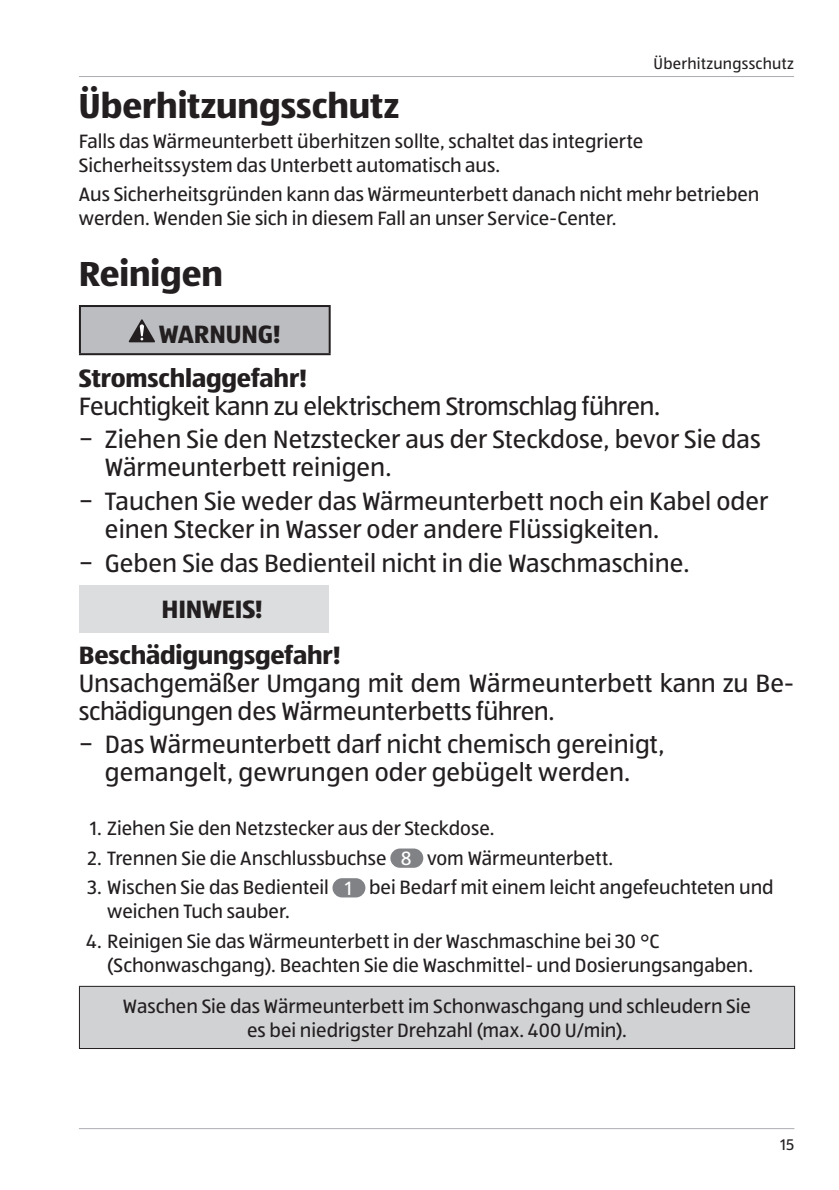
<style>
.page{position:relative;width:839px;height:1190px;background:#fff}
.page>*{position:absolute;margin:0;border:0;box-sizing:border-box;transform-origin:0 0}
.t1{font:700 36px "ALDISUEDOT";color:#231f20}
.t2{font:26px/33.6px "ALDISUEDOT";color:#231f20}
.t3{font:700 26px/43.6px "ALDISUEDOT";letter-spacing:-.005em;color:#231f20}
.t4{font:20px/24px "ALDISUEDOT";color:#231f20}
.t5{font:16px "ALDISUEDOT";letter-spacing:.02em;color:#231f20}
.s1{color:#fff}
</style>
<div class="page">
<hr style="left:79px;top:76px;width:714px;height:1px;background:#adaeb2">
<hr style="left:79px;top:1128px;width:714px;height:1px;background:#adaeb2">
<div style="left:80px;top:306px;width:249px;height:48px;background:#bcbdc0"></div>
<hr style="left:79px;top:305px;width:251px;height:2px;background:#231f20">
<hr style="left:79px;top:307px;width:2px;height:46px;background:#231f20">
<hr style="left:328px;top:307px;width:2px;height:46px;background:#231f20">
<hr style="left:79px;top:353px;width:251px;height:2px;background:#231f20">
<svg style="left:129px;top:319px;width:26px;height:23px"></svg>
<div style="left:79px;top:585px;width:249px;height:47px;background:#dcdddf"></div>
<div style="left:390px;top:848px;width:33px;height:19px;background:#808285;border-radius:10px"></div>
<div style="left:332px;top:878px;width:33px;height:19px;background:#808285;border-radius:10px"></div>
<div style="left:79px;top:986px;width:715px;height:62px;background:#d1d2d4"></div>
<hr style="left:79px;top:985px;width:715px;height:1px;background:#231f20">
<hr style="left:79px;top:986px;width:1px;height:62px;background:#231f20">
<hr style="left:793px;top:986px;width:1px;height:62px;background:#231f20">
<hr style="left:79px;top:1048px;width:715px;height:1px;background:#231f20">
<p class="t5" style="left:653px;top:53px;width:142px">Überhitzungsschutz</p>
<h1 class="t1" style="left:79px;top:81px;width:322px">Überhitzungsschutz</h1>
<p class="t4" style="left:79px;top:128px;width:565px">Falls das Wärmeunterbett überhitzen sollte, schaltet das integrierte<br>Sicherheitssystem das Unterbett automatisch aus.</p>
<p class="t4" style="left:79px;top:182px;width:681px">Aus Sicherheitsgründen kann das Wärmeunterbett danach nicht mehr betrieben werden. Wenden Sie sich in diesem Fall an unser Service-Center.</p>
<h1 class="t1" style="left:79px;top:249px;width:145px">Reinigen</h1>
<h2 class="t3" style="left:79px;top:311px;width:229px;text-indent:80px">WARNUNG!<br>Stromschlaggefahr!</h2>
<h2 class="t2" style="left:79px;top:388px;width:683px">Feuchtigkeit kann zu elektrischem Stromschlag führen.<br>− Ziehen Sie den Netzstecker aus der Steckdose, bevor Sie das</h2>
<h2 class="t2" style="left:79px;top:450px;width:690px;text-indent:26px">Wärmeunterbett reinigen.<br>− Tauchen Sie weder das Wärmeunterbett noch ein Kabel oder</h2>
<h2 class="t2" style="left:79px;top:511px;width:611px;text-align:center">einen Stecker in Wasser oder andere Flüssigkeiten.<br>− Geben Sie das Bedienteil nicht in die Waschmaschine.</h2>
<h2 class="t3" style="left:79px;top:585px;width:263px;line-height:46.2px;text-align:center">HINWEIS!<br>Beschädigungsgefahr!</h2>
<h2 class="t2" style="left:79px;top:668px;width:716px;line-height:28px">Unsachgemäßer Umgang mit dem Wärmeunterbett kann zu Be&shy;schädigungen des Wärmeunterbetts führen.</h2>
<h2 class="t2" style="left:79px;top:730px;width:587px;line-height:28px;text-align:center">− Das Wärmeunterbett darf nicht chemisch gereinigt, gemangelt, gewrungen oder gebügelt werden.</h2>
<p class="t4" style="left:90px;top:815px;width:405px">1. Ziehen Sie den Netzstecker aus der Steckdose.</p>
<p class="t4" style="left:88px;top:845px;width:526px">2. Trennen Sie die Anschlussbuchse <span class="s1">8</span> vom Wärmeunterbett.</p>
<p class="t4" style="left:107px;top:875px;width:667px;text-indent:-20px">3. Wischen Sie das Bedienteil <span class="s1">1</span> bei Bedarf mit einem leicht angefeuchteten und weichen Tuch sauber.</p>
<p class="t4" style="left:107px;top:928px;width:647px;text-indent:-21px">4. Reinigen Sie das Wärmeunterbett in der Waschmaschine bei 30 °C (Schonwaschgang). Beachten Sie die Waschmittel- und Dosierungsangaben.</p>
<p class="t4" style="left:123px;top:993px;width:629px;text-align:center">Waschen Sie das Wärmeunterbett im Schonwaschgang und schleudern Sie es bei niedrigster Drehzahl (max. 400 U/min).</p>
<p class="t5" style="left:779px;top:1134px;width:15px">15</p>
</div>
